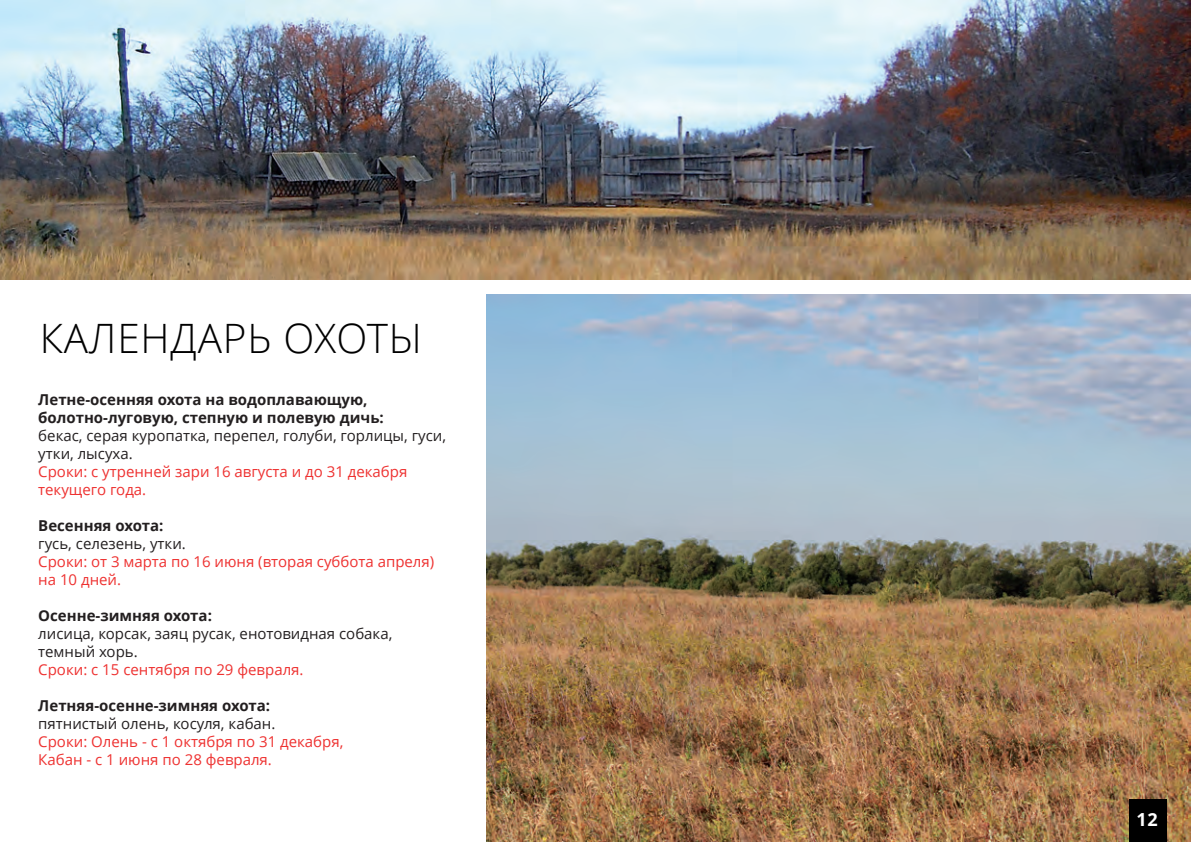
<style>
.page{position:relative;width:1191px;height:842px;background:#fff}
.page>*{position:absolute;margin:0;border:0;box-sizing:border-box;transform-origin:0 0}
.t1{font:300 40.4px "Open Sans";letter-spacing:.02em;color:#000}
.t2{font:700 18px "Open Sans";color:#fff}
.t3{font:15px/18px "Open Sans";color:#ee3130}
.t4{font:15px/18px "Open Sans";color:#231f20}
.t5{font:700 15px/18px "Open Sans";color:#231f20}
</style>
<div class="page">
<img style="left:487px;top:295px;width:703px;height:547px">
<div style="left:1128px;top:800px;width:38px;height:42px;background:#000"></div>
<img style="left:0;top:0;width:1190px;height:279px">
<h1 class="t1" style="left:40px;top:312px;width:383px">КАЛЕНДАРЬ ОХОТЫ</h1>
<p class="t5" style="left:38px;top:390px;width:347px">Летне-осенняя охота на водоплавающую, болотно-луговую, степную и полевую дичь:</p>
<p class="t4" style="left:38px;top:426px;width:409px">бекас, серая куропатка, перепел, голуби, горлицы, гуси, утки, лысуха.</p>
<p class="t3" style="left:38px;top:462px;width:370px">Сроки: с утренней зари 16 августа и до 31 декабря текущего года.</p>
<p class="t5" style="left:38px;top:516px;width:127px">Весенняя охота:</p>
<p class="t4" style="left:38px;top:534px;width:149px">гусь, селезень, утки.</p>
<p class="t3" style="left:38px;top:552px;width:397px">Сроки: от 3 марта по 16 июня (вторая суббота апреля) на 10 дней.</p>
<p class="t5" style="left:38px;top:606px;width:175px">Осенне-зимняя охота:</p>
<p class="t4" style="left:38px;top:624px;width:355px">лисица, корсак, заяц русак, енотовидная собака, темный хорь.</p>
<p class="t3" style="left:38px;top:660px;width:267px">Сроки: с 15 сентября по 29 февраля.</p>
<p class="t5" style="left:38px;top:696px;width:233px">Летняя-осенне-зимняя охота:</p>
<p class="t4" style="left:38px;top:714px;width:239px">пятнистый олень, косуля, кабан.</p>
<p class="t3" style="left:38px;top:732px;width:307px">Сроки: Олень - с 1 октября по 31 декабря,<br>Кабан - с 1 июня по 28 февраля.</p>
<p class="t2" style="left:1136px;top:807px;width:23px">12</p>
</div>
